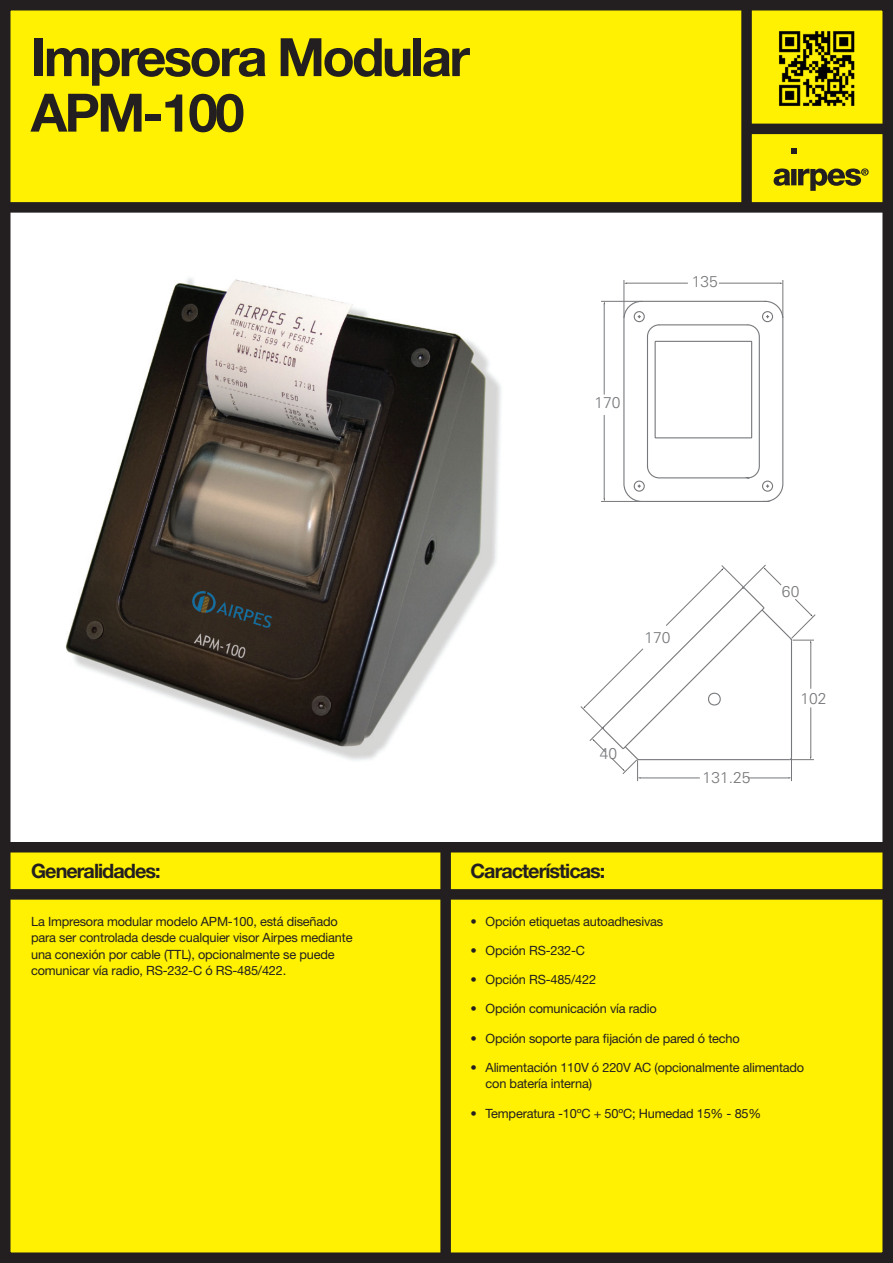
<style>
.page{position:relative;width:893px;height:1263px;background:#fff}
.page>*{position:absolute;margin:0;border:0;box-sizing:border-box;transform-origin:0 0}
.t1{font:700 52.95px "Helvetica Neue LT Std";letter-spacing:-.05em;color:#231f20}
.t2{font:700 19.8px "Helvetica Neue LT Std";letter-spacing:-.05em;color:#231f20}
.t3{font:300 15.6px "Univers";color:#76787b}
.t4{font:12.75px/16.5px "Helvetica Neue LT Std";letter-spacing:-.015em;color:#231f20}
</style>
<div class="page">
<div style="left:1px;top:0;width:892px;height:1263px;background:#fff101"></div>
<div style="left:0;top:210px;width:893px;height:637px;background:#fff"></div>
<div style="left:0;top:0;width:893px;height:1263px;border:10px solid #231f20"></div>
<div style="left:440px;top:847px;width:11px;height:416px;background:#231f20"></div>
<div style="left:0;top:842px;width:893px;height:10px;background:#231f20"></div>
<div style="left:0;top:889px;width:893px;height:11px;background:#231f20"></div>
<div style="left:741px;top:6px;width:11px;height:203px;background:#231f20"></div>
<div style="left:746px;top:124px;width:147px;height:10px;background:#231f20"></div>
<div style="left:0;top:202px;width:893px;height:11px;background:#231f20"></div>
<svg style="left:791px;top:148px;width:5px;height:6px"></svg>
<svg style="left:774px;top:168px;width:95px;height:23px"></svg>
<img style="left:779px;top:31px;width:76px;height:75px">
<img style="left:65px;top:278px;width:436px;height:483px">
<svg style="left:580px;top:599px;width:236px;height:182px"></svg>
<svg style="left:623px;top:300px;width:169px;height:340px"></svg>
<hr style="left:719px;top:283px;width:61px;height:1px;background:#76787b">
<hr style="left:627px;top:283px;width:61px;height:1px;background:#76787b">
<hr style="left:783px;top:280px;width:1px;height:38px;background:#76787b">
<hr style="left:624px;top:280px;width:1px;height:38px;background:#76787b">
<hr style="left:655px;top:437px;width:97px;height:1px;background:#76787b">
<hr style="left:655px;top:341px;width:97px;height:1px;background:#76787b">
<hr style="left:751px;top:341px;width:1px;height:97px;background:#76787b">
<hr style="left:655px;top:341px;width:1px;height:97px;background:#76787b">
<svg style="left:766px;top:484px;width:3px;height:4px"></svg>
<svg style="left:638px;top:484px;width:3px;height:4px"></svg>
<hr style="left:604px;top:415px;width:1px;height:83px;background:#76787b">
<hr style="left:604px;top:304px;width:1px;height:91px;background:#76787b">
<hr style="left:601px;top:501px;width:39px;height:1px;background:#76787b">
<hr style="left:601px;top:301px;width:39px;height:1px;background:#76787b">
<p class="t1" style="left:31px;top:24px;width:441px">Impresora Modular</p>
<p class="t1" style="left:31px;top:80px;width:215px">APM-100</p>
<p class="t3" style="left:594px;top:393px;width:28px">170</p>
<p class="t3" style="left:692px;top:273px;width:28px">135</p>
<p class="t2" style="left:31px;top:859px;width:131px">Generalidades:</p>
<p class="t3" style="left:644px;top:628px;width:28px">170</p>
<p class="t3" style="left:600px;top:744px;width:19px">40</p>
<p class="t2" style="left:471px;top:859px;width:136px">Características:</p>
<p class="t3" style="left:782px;top:582px;width:19px">60</p>
<p class="t3" style="left:703px;top:768px;width:49px">131.25</p>
<p class="t3" style="left:800px;top:688px;width:28px">102</p>
<p class="t4" style="left:31px;top:913px;width:323px">La Impresora modular modelo APM-100, está diseñado para ser controlada desde cualquier visor Airpes mediante una conexión por cable (TTL), opcionalmente se puede comunicar vía radio, RS-232-C ó RS-485/422.</p>
<p class="t4" style="left:471px;top:913px;width:194px">• Opción etiquetas autoadhesivas</p>
<p class="t4" style="left:471px;top:942px;width:116px">• Opción RS-232-C</p>
<p class="t4" style="left:471px;top:971px;width:127px">• Opción RS-485/422</p>
<p class="t4" style="left:471px;top:1000px;width:188px">• Opción comunicación vía radio</p>
<p class="t4" style="left:471px;top:1030px;width:271px">• Opción soporte para fijación de pared ó techo</p>
<p class="t4" style="left:486px;top:1059px;width:320px;text-indent:-15px">• Alimentación 110V ó 220V AC (opcionalmente alimentado con batería interna)</p>
<p class="t4" style="left:471px;top:1105px;width:292px">• Temperatura -10ºC + 50ºC; Humedad 15% - 85%</p>
</div>
